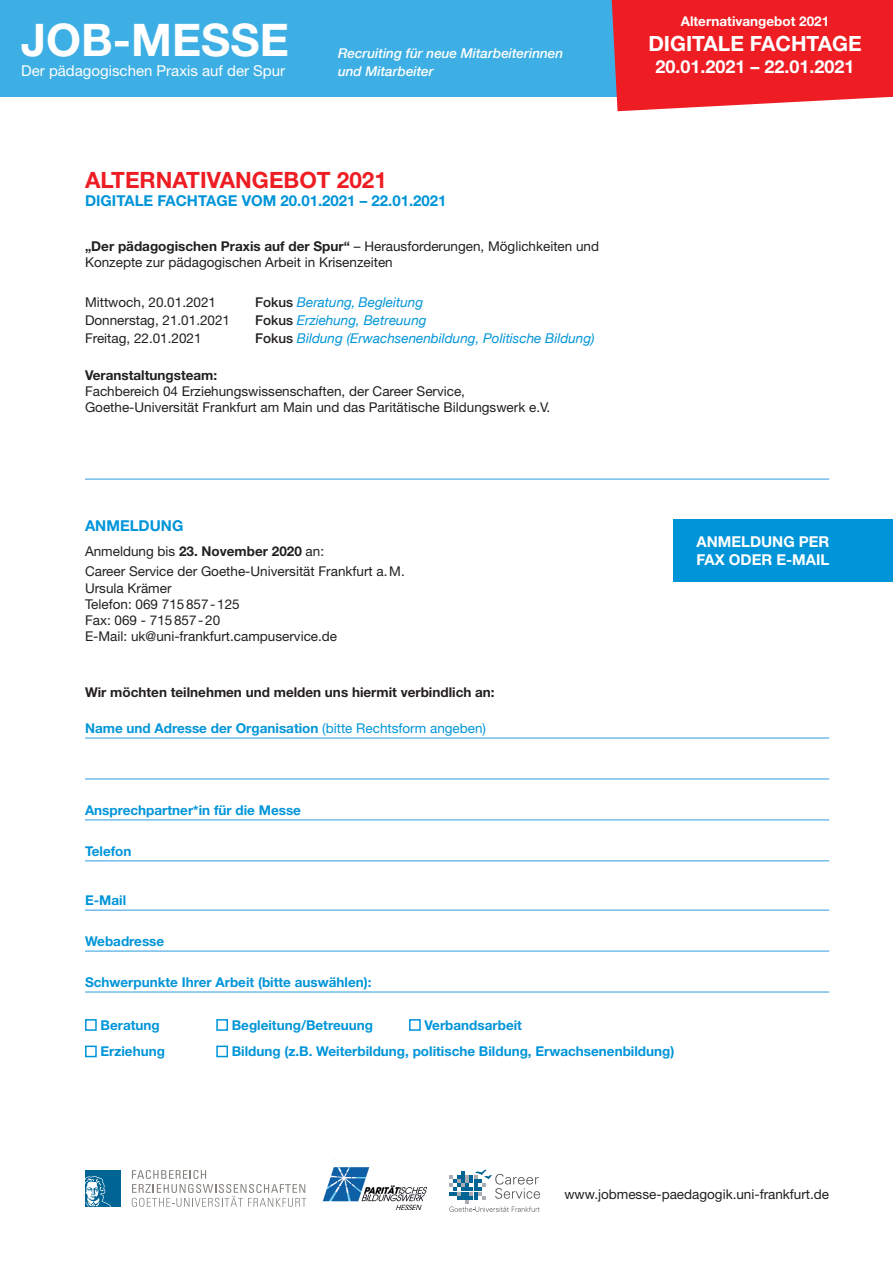
<style>
.page{position:relative;width:893px;height:1263px;background:#fff}
.page>*{position:absolute;margin:0;border:0;box-sizing:border-box;transform-origin:0 0}
.t1{font:700 45px "Helvetica Neue";color:#fff}
.t2{font:700 22.5px "Helvetica Neue";color:#ee1d23}
.t3{font:700 21px "Helvetica Neue";color:#fff}
.t4{font:700 18px "Helvetica Neue";color:#fff}
.t5{font:700 15px "Helvetica Neue";color:#0095d9}
.t6{font:15px "Helvetica Neue";color:#fff}
.t7{font:700 15px/18px "Helvetica Neue";color:#fff}
.t8{font:13.5px/16.2px "Helvetica Neue";color:#231f20}
.t9{font:700 13.5px "Helvetica Neue";color:#0095d9}
.t10{font:italic 13.5px "Helvetica Neue LT Com";color:#0095d9}
.t11{font:700 13.5px "Helvetica Neue";color:#231f20}
.t12{font:italic 500 13.5px/18px "Helvetica Neue LT Com";color:#fff}
.t13{font:700 13.5px "Helvetica Neue";color:#fff}
.s1{font-weight:700}
.s2{font-family:"Helvetica Neue";font-weight:500;font-style:normal;color:#231f20}
.s3{font-weight:400}
</style>
<div class="page">
<div style="left:0;top:0;width:893px;height:97px;background:#3eafe4"></div>
<hr style="left:85px;top:737px;width:744px;height:2px;background:#73bde9">
<hr style="left:85px;top:778px;width:744px;height:2px;background:#73bde9">
<hr style="left:85px;top:819px;width:744px;height:2px;background:#73bde9">
<hr style="left:85px;top:860px;width:744px;height:1px;background:#73bde9">
<hr style="left:85px;top:909px;width:744px;height:2px;background:#73bde9">
<hr style="left:85px;top:950px;width:744px;height:2px;background:#73bde9">
<hr style="left:85px;top:991px;width:744px;height:2px;background:#73bde9">
<div style="left:85px;top:1019px;width:12px;height:12px;border:2px solid #0095d9"></div>
<div style="left:216px;top:1019px;width:12px;height:12px;border:2px solid #0095d9"></div>
<div style="left:409px;top:1019px;width:12px;height:12px;border:2px solid #0095d9"></div>
<div style="left:85px;top:1045px;width:12px;height:12px;border:2px solid #0095d9"></div>
<div style="left:216px;top:1045px;width:12px;height:12px;border:2px solid #0095d9"></div>
<div style="left:673px;top:519px;width:220px;height:63px;background:#0095d9"></div>
<svg style="left:612px;top:0;width:281px;height:111px"></svg>
<hr style="left:85px;top:478px;width:744px;height:2px;background:#73bde9">
<img style="left:322px;top:1167px;width:104px;height:42px">
<svg style="left:449px;top:1170px;width:91px;height:42px"></svg>
<svg style="left:132px;top:1170px;width:174px;height:37px"></svg>
<div style="left:85px;top:1170px;width:35px;height:36px;background:#006494"></div>
<svg style="left:85px;top:1176px;width:27px;height:31px"></svg>
<h1 class="t1" style="left:21px;top:13px;width:269px">JOB-MESSE</h1>
<p class="t6" style="left:21px;top:62px;width:265px">Der pädagogischen Praxis auf der Spur</p>
<p class="t12" style="left:338px;top:44px;width:227px">Recruiting für neue Mitarbeiterinnen und Mitarbeiter</p>
<h2 class="t2" style="left:85px;top:166px;width:303px">ALTERNATIVANGEBOT 2021</h2>
<p class="t5" style="left:85px;top:191px;width:363px">DIGITALE FACHTAGE VOM 20.01.2021 – 22.01.2021</p>
<p class="t8" style="left:85px;top:238px;width:516px"><span class="s1">„Der pädagogischen Praxis auf der Spur“</span> – Herausforderungen, Möglichkeiten und<br>Konzepte zur pädagogischen Arbeit in Krisenzeiten</p>
<p class="t8" style="left:85px;top:294px;width:133px">Mittwoch, 20.01.2021</p>
<p class="t10" style="left:255px;top:294px;width:169px"><span class="s2">Fokus</span> Beratung, Begleitung</p>
<p class="t8" style="left:85px;top:312px;width:147px">Donnerstag, 21.01.2021</p>
<p class="t10" style="left:255px;top:312px;width:173px"><span class="s2">Fokus</span> Erziehung, Betreuung</p>
<p class="t8" style="left:85px;top:330px;width:118px">Freitag, 22.01.2021</p>
<p class="t10" style="left:255px;top:330px;width:341px"><span class="s2">Fokus</span> Bildung (Erwachsenenbildung, Politische Bildung)</p>
<p class="t11" style="left:85px;top:367px;width:134px">Veranstaltungsteam:</p>
<p class="t8" style="left:85px;top:383px;width:467px">Fachbereich 04 Erziehungswissenschaften, der Career Service,<br>Goethe-Universität Frankfurt am Main und das Paritätische Bildungswerk e.V.</p>
<p class="t5" style="left:85px;top:517px;width:100px">ANMELDUNG</p>
<p class="t8" style="left:85px;top:541px;width:321px;line-height:20.4px">Anmeldung bis <span class="s1">23. November 2020</span> an:<br>Career Service der Goethe-Universität Frankfurt a.M.</p>
<p class="t8" style="left:85px;top:579px;width:254px">Ursula Krämer<br>Telefon: 069 715857-125<br>Fax: 069 - 715857-20<br>E-Mail: uk@uni-frankfurt.campuservice.de</p>
<p class="t11" style="left:85px;top:684px;width:411px">Wir möchten teilnehmen und melden uns hiermit verbindlich an:</p>
<p class="t9" style="left:85px;top:720px;width:403px">Name und Adresse der Organisation <span class="s3">(bitte Rechtsform angeben)</span></p>
<p class="t13" style="left:681px;top:13px;width:150px">Alternativangebot 2021</p>
<h3 class="t3" style="left:648px;top:31px;width:215px">DIGITALE FACHTAGE</h3>
<h3 class="t4" style="left:655px;top:55px;width:201px">20.01.2021 – 22.01.2021</h3>
<p class="t7" style="left:696px;top:533px;width:135px">ANMELDUNG PER<br>FAX ODER E-MAIL</p>
<p class="t9" style="left:85px;top:802px;width:217px">Ansprechpartner*in für die Messe</p>
<p class="t9" style="left:85px;top:843px;width:48px">Telefon</p>
<p class="t9" style="left:85px;top:892px;width:43px">E-Mail</p>
<p class="t9" style="left:85px;top:933px;width:81px">Webadresse</p>
<p class="t9" style="left:85px;top:974px;width:288px">Schwerpunkte Ihrer Arbeit (bitte auswählen):</p>
<p class="t9" style="left:100px;top:1016px;width:61px">Beratung</p>
<p class="t9" style="left:232px;top:1016px;width:143px">Begleitung/Betreuung</p>
<p class="t9" style="left:424px;top:1016px;width:99px">Verbandsarbeit</p>
<p class="t9" style="left:100px;top:1043px;width:66px">Erziehung</p>
<p class="t9" style="left:232px;top:1043px;width:444px">Bildung (z.B. Weiterbildung, politische Bildung, Erwachsenenbildung)</p>
<p class="t8" style="left:564px;top:1186px;width:266px">www.jobmesse-paedagogik.uni-frankfurt.de</p>
</div>
